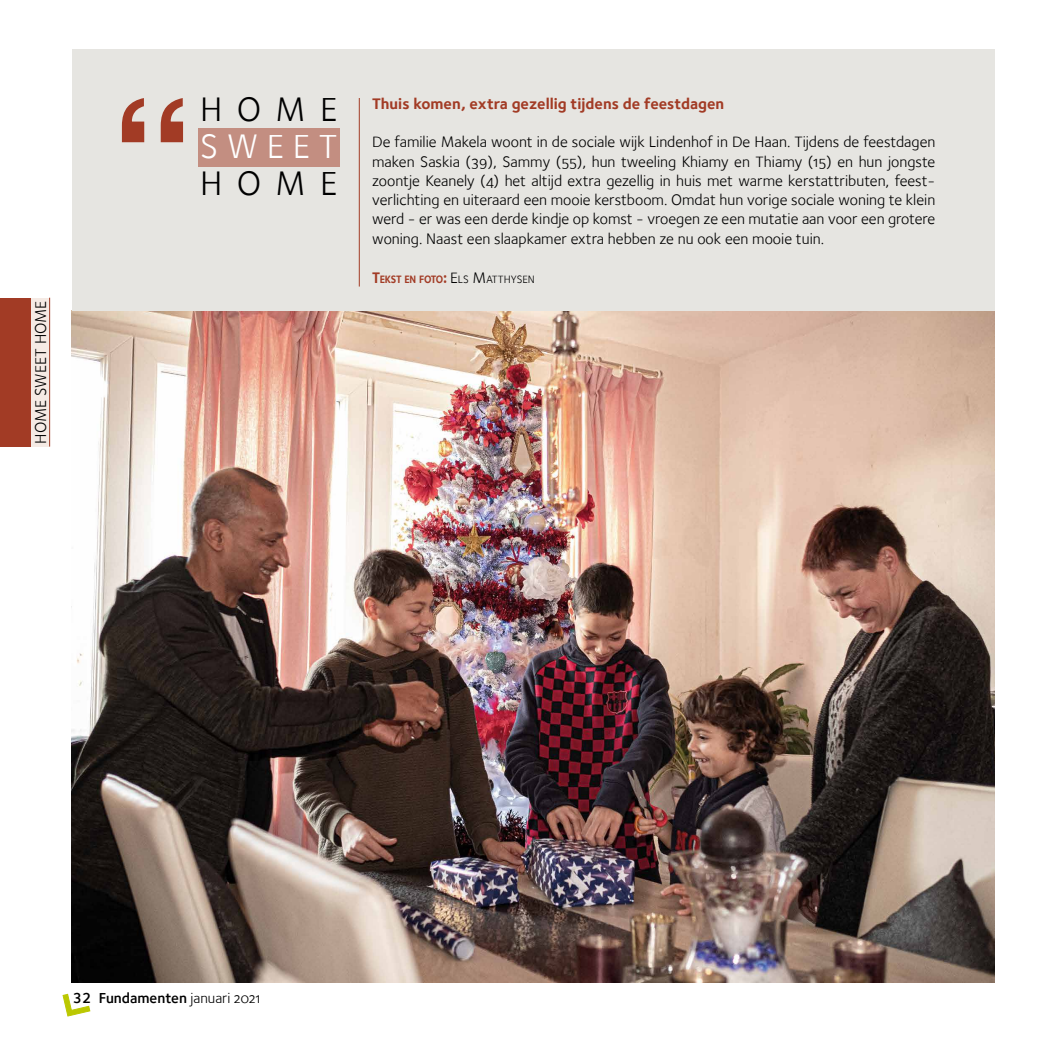
<style>
.page{position:relative;width:1042px;height:1042px;background:#fff}
.page>*{position:absolute;margin:0;border:0;box-sizing:border-box;transform-origin:0 0}
.t1{font:700 161px "Helvetica";color:#a23b25}
.t2{font:35px "Foundry Sterling";letter-spacing:.405em;color:#000}
.t3{font:35px "Foundry Sterling";letter-spacing:.25em;color:#fff}
.t4{font:16.28px "Foundry Sterling Book OSF";color:#000}
.t5{font:15.75px/19.2px "Foundry Sterling Book OSF";color:#000;text-align:justify}
.t6{font:700 15.75px "Foundry Sterling";color:#a23b25}
.t7{font:600 14.88px "Foundry Sterling";color:#000}
.t8{font:700 11.03px "Foundry Sterling";letter-spacing:-.03em;color:#a23b25;scale:.91 1}
.s1{font-size:15.75px}
.s2{font-weight:400;font-size:15.75px;color:#000}
.s3{font-weight:400;color:#000}
.s4{font-family:"Foundry Sterling Book OSF";font-weight:400}
</style>
<div class="page">
<svg style="left:62px;top:993px;width:29px;height:24px"></svg>
<div style="left:0;top:298px;width:31px;height:148px;background:#a23b25"></div>
<div style="left:31px;top:298px;width:19px;height:148px;background:#f5eae4"></div>
<hr style="left:49px;top:298px;width:1px;height:148px;background:#a23b25">
<img style="left:72px;top:311px;width:923px;height:671px">
<div style="left:72px;top:50px;width:923px;height:261px;background:#e6e5e1"></div>
<div style="left:198px;top:128px;width:142px;height:38px;background:#c38e81"></div>
<hr style="left:359px;top:98px;width:1px;height:188px;background:#a23b25">
<p class="t4" style="left:31px;top:444px;width:145px;rotate:-90deg">HOME SWEET HOME</p>
<h1 class="t1" style="left:111px;top:28px;width:85px">‘‘</h1>
<h2 class="t2" style="left:200px;top:89px;width:139px">HOME</h2>
<h2 class="t3" style="left:200px;top:126px;width:139px">SWEET</h2>
<h2 class="t2" style="left:200px;top:163px;width:139px">HOME</h2>
<p class="t6" style="left:372px;top:94px;width:354px">Thuis komen, extra gezellig tijdens de feestdagen</p>
<p class="t5" style="left:372px;top:133px;width:565px">De familie Makela woont in de sociale wijk Lindenhof in De Haan. Tijdens de feestdagen maken Saskia (39), Sammy (55), hun tweeling Khiamy en Thiamy (15) en hun jongste zoontje Keanely (4) het altijd extra gezellig in huis met warme kerstattributen, feest&shy;verlichting en uiteraard een mooie kerstboom. Omdat hun vorige sociale woning te klein werd - er was een derde kindje op komst - vroegen ze een mutatie aan voor een grotere woning. Naast een slaapkamer extra hebben ze nu ook een mooie tuin.</p>
<p class="t8" style="left:372px;top:273px;width:180px"><span class="s1">T</span>EKST EN FOTO<span class="s1">:</span> <span class="s2">E</span><span class="s3">LS</span> <span class="s2">M</span><span class="s3">ATTHYSEN</span></p>
<p class="t7" style="left:73px;top:989px;width:189px">32 Fundamenten <span class="s4">januari 2021</span></p>
</div>
